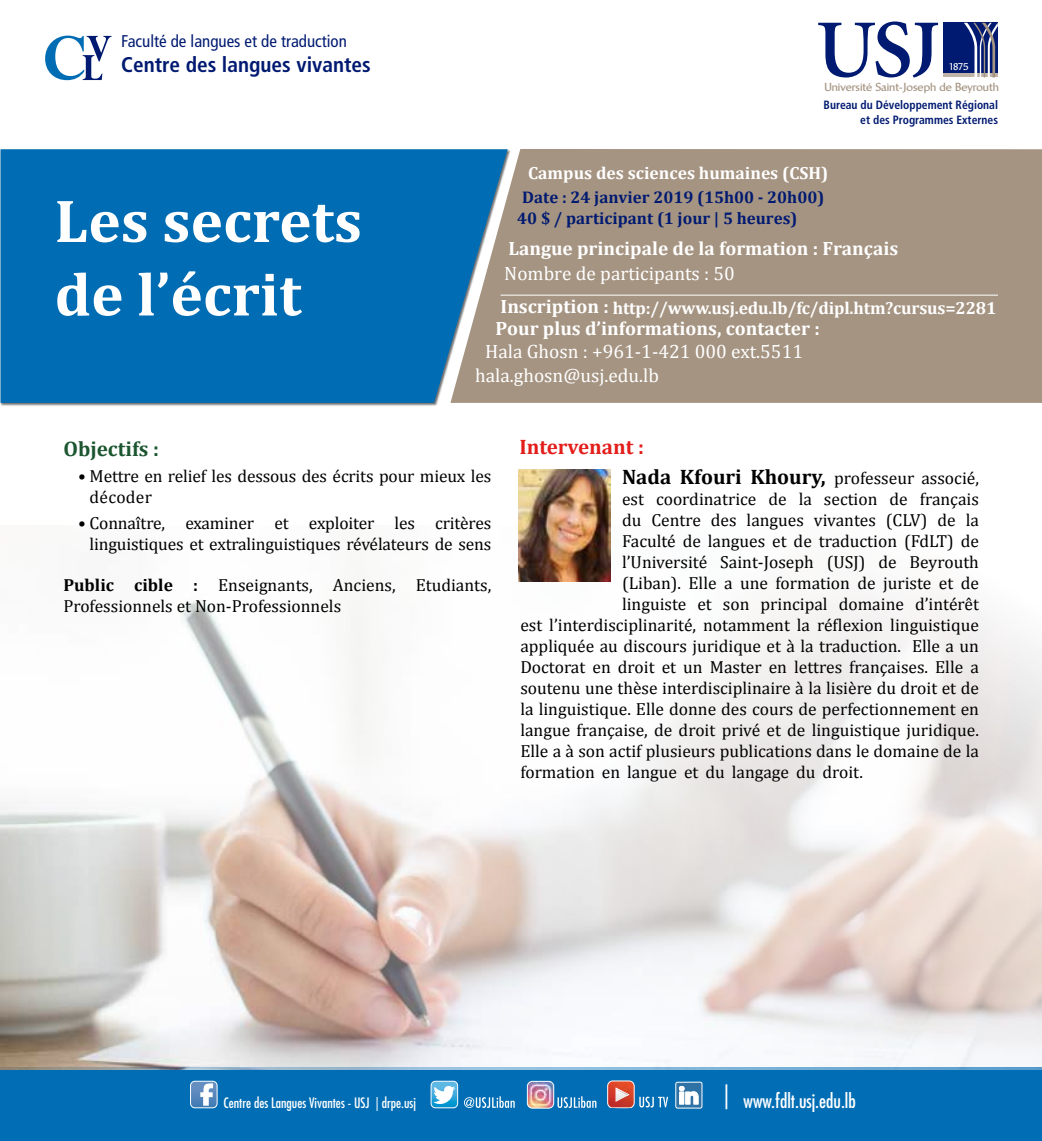
<style>
.page{position:relative;width:1042px;height:1141px;background:#fff}
.page>*{position:absolute;margin:0;border:0;box-sizing:border-box;transform-origin:0 0}
.t1{font:700 61.25px/73.5px "Cambria";color:#fff}
.t2{font:35px "Adobe Arabic";color:#fff}
.t3{font:700 condensed 21.18px "Frutiger";color:#001a71}
.t4{font:700 21px "Cambria";color:#000}
.t5{font:700 21px "Cambria";color:#e31d1a}
.t6{font:700 21px "Cambria";color:#1b5630}
.t7{font:19.25px/24.2px "Cambria";color:#fff}
.t8{font:700 19.25px "Cambria";color:#fff}
.t9{font:condensed 19.25px "Futura";color:#fff}
.t10{font:17.5px/21px "Cambria";color:#000}
.t11{font:700 17.5px "Cambria";color:#fff}
.t12{font:700 17.5px "Cambria";color:#000}
.t13{font:700 16.97px "Cambria";color:#001a71}
.t14{font:condensed 16.97px "Frutiger";color:#001a71}
.t15{font:condensed 14px "Futura";color:#fff}
.t16{font:700 condensed 12.08px/15.6px "Frutiger";color:#001a71;text-align:right;scale:.96 1}
.t17{font:700 11.2px "Linotype Brewery";color:#a59482}
.t18{font:700 9.45px "Linotype Brewery";color:#fff}
.s1{font-size:19.25px}
</style>
<div class="page">
<div style="left:511px;top:149px;width:531px;height:254px;background:#a59482"></div>
<svg style="left:1px;top:149px;width:507px;height:254px;background:#0e71b2"></svg>
<div style="left:943px;top:23px;width:55px;height:51px;background:#001a71"></div>
<hr style="left:943px;top:74px;width:55px;height:3px;background:#c0b4a8">
<svg style="left:964px;top:23px;width:34px;height:54px"></svg>
<svg style="left:818px;top:21px;width:120px;height:57px"></svg>
<hr style="left:500px;top:295px;width:498px;height:1px;background:#fff">
<svg style="left:45px;top:36px;width:67px;height:44px"></svg>
<div style="left:0;top:1068px;width:1042px;height:73px;background:#006db4"></div>
<svg style="left:431px;top:1081px;width:27px;height:27px"></svg>
<svg style="left:190px;top:1081px;width:27px;height:27px"></svg>
<svg style="left:464px;top:1096px;width:51px;height:12px"></svg>
<svg style="left:557px;top:1096px;width:39px;height:12px"></svg>
<img style="left:527px;top:1081px;width:27px;height:27px">
<div style="left:527px;top:1081px;width:27px;height:27px;border:1px solid #fff;border-radius:5px"></div>
<svg style="left:607px;top:1081px;width:61px;height:27px"></svg>
<svg style="left:675px;top:1082px;width:27px;height:27px"></svg>
<img style="left:0;top:525px;width:1042px;height:544px">
<img style="left:518px;top:469px;width:92px;height:112px">
<p class="t14" style="left:121px;top:31px;width:227px">Faculté de langues et de traduction</p>
<p class="t3" style="left:121px;top:52px;width:251px">Centre des langues vivantes</p>
<h1 class="t1" style="left:54px;top:183px;width:309px">Les secrets de ’l écrit</h1>
<p class="t18" style="left:949px;top:61px;width:21px">1875</p>
<p class="t16" style="left:823px;top:97px;width:183px">Bureau du Développement Régional et des Programmes Externes</p>
<p class="t11" style="left:528px;top:163px;width:302px">Campus des sciences humaines (CSH(</p>
<p class="t17" style="left:824px;top:81px;width:176px">Université Saint-Joseph de Beyrouth</p>
<p class="t13" style="left:522px;top:187px;width:303px">Date : 24 janvier 2019 (15h00 - 20h00(</p>
<p class="t13" style="left:517px;top:207px;width:282px">40 /$ participant (1 jour | 5 heures(</p>
<p class="t8" style="left:508px;top:236px;width:391px">Langue principale de la formation : Français</p>
<p class="t7" style="left:504px;top:262px;width:232px">Nombre de participants : 50</p>
<p class="t11" style="left:500px;top:297px;width:497px"><span class="s1">Inscription :</span> http://wwwusj edu l b. /fc/dipl htm cursus=2281</p>
<p class="t11" style="left:885px;top:297px;width:9px">?</p>
<p class="t11" style="left:708px;top:297px;width:6px">.</p>
<p class="t11" style="left:735px;top:297px;width:6px">.</p>
<p class="t11" style="left:849px;top:297px;width:6px">.</p>
<p class="t8" style="left:495px;top:317px;width:326px">Pour plus ’d informations, contacter :</p>
<p class="t7" style="left:475px;top:339px;width:329px;text-indent:10px">Hala Ghosn : +961-1-421 000 ext.5511 hala.ghosn@usj.edu l b.</p>
<p class="t6" style="left:63px;top:436px;width:97px">Objectifs :</p>
<p class="t10" style="left:90px;top:466px;width:403px;text-indent:-11px">• Mettre en relief les dessous des écrits pour mieux les décoder</p>
<p class="t10" style="left:435px;top:513px;width:57px">critères</p>
<p class="t10" style="left:90px;top:513px;width:403px;text-indent:-11px">• Connaître,<br>linguistiques et extralinguistiques révélateurs de sens</p>
<p class="t10" style="left:416px;top:574px;width:77px">Etudiants,</p>
<p class="t10" style="left:309px;top:513px;width:67px">exploiter</p>
<p class="t10" style="left:395px;top:513px;width:22px">les</p>
<p class="t10" style="left:185px;top:513px;width:70px">examiner</p>
<p class="t10" style="left:274px;top:513px;width:16px">et</p>
<p class="t12" style="left:63px;top:574px;width:52px">Public</p>
<p class="t10" style="left:63px;top:595px;width:279px">Professionnels et Non-Professionnels</p>
<p class="t12" style="left:134px;top:574px;width:40px">cible</p>
<p class="t10" style="left:333px;top:574px;width:64px">Anciens,</p>
<p class="t10" style="left:218px;top:574px;width:96px">Enseignants,</p>
<p class="t12" style="left:193px;top:574px;width:6px">:</p>
<p class="t5" style="left:519px;top:434px;width:126px">Intervenant :</p>
<p class="t4" style="left:622px;top:464px;width:205px">Nada Kfouri Khoury,</p>
<p class="t10" style="left:834px;top:468px;width:146px">professeur associé,</p>
<p class="t10" style="left:622px;top:489px;width:23px">est</p>
<p class="t10" style="left:656px;top:489px;width:102px">coordinatrice</p>
<p class="t10" style="left:768px;top:489px;width:20px">de</p>
<p class="t10" style="left:798px;top:489px;width:15px">la</p>
<p class="t10" style="left:824px;top:489px;width:55px">section</p>
<p class="t10" style="left:889px;top:489px;width:20px">de</p>
<p class="t10" style="left:920px;top:489px;width:61px">français</p>
<p class="t10" style="left:886px;top:510px;width:43px">(CLV)</p>
<p class="t10" style="left:622px;top:510px;width:21px">du</p>
<p class="t10" style="left:622px;top:531px;width:358px">Faculté de langues et de traduction (FdLT) de</p>
<p class="t10" style="left:909px;top:552px;width:71px">Beyrouth</p>
<p class="t10" style="left:711px;top:510px;width:27px">des</p>
<p class="t10" style="left:746px;top:510px;width:59px">langues</p>
<p class="t10" style="left:937px;top:510px;width:20px">de</p>
<p class="t10" style="left:965px;top:510px;width:15px">la</p>
<p class="t10" style="left:651px;top:510px;width:51px">Centre</p>
<p class="t10" style="left:814px;top:510px;width:63px">vivantes</p>
<p class="t10" style="left:622px;top:552px;width:87px">’l Université</p>
<p class="t10" style="left:622px;top:573px;width:358px">(Liban .) Elle a une formation de juriste et de</p>
<p class="t10" style="left:915px;top:594px;width:65px">’d intérêt</p>
<p class="t10" style="left:827px;top:552px;width:40px">(USJ)</p>
<p class="t10" style="left:720px;top:552px;width:95px">Saint-Joseph</p>
<p class="t10" style="left:878px;top:552px;width:20px">de</p>
<p class="t10" style="left:622px;top:594px;width:66px">linguiste</p>
<p class="t10" style="left:520px;top:615px;width:460px">est ’l interdisciplinarité, notamment la réflexion linguistique</p>
<p class="t10" style="left:912px;top:636px;width:68px">Elle a un</p>
<p class="t10" style="left:760px;top:594px;width:69px">principal</p>
<p class="t10" style="left:839px;top:594px;width:67px">domaine</p>
<p class="t10" style="left:697px;top:594px;width:16px">et</p>
<p class="t10" style="left:723px;top:594px;width:28px">son</p>
<p class="t10" style="left:520px;top:636px;width:460px">appliquée au discours juridique et laà traduction.<br>Doctorat en droit et un Master en lettres françaises. Elle a soutenu une thèse interdisciplinaire laà lisière du droit et de la linguistique. Elle donne des cours de perfectionnement en langue française, de droit privé et de linguistique juridique.<br>Elle àa son actif plusieurs publications dans le domaine de la formation en langue et du langage du droit.</p>
<p class="t15" style="left:224px;top:1094px;width:194px">Centre des Langues Vivantes - USJ | drpe.usj</p>
<h2 class="t2" style="left:723px;top:1070px;width:8px">|</h2>
<p class="t9" style="left:743px;top:1089px;width:114px">www.fdlt.usj.edu l b.</p>
</div>
